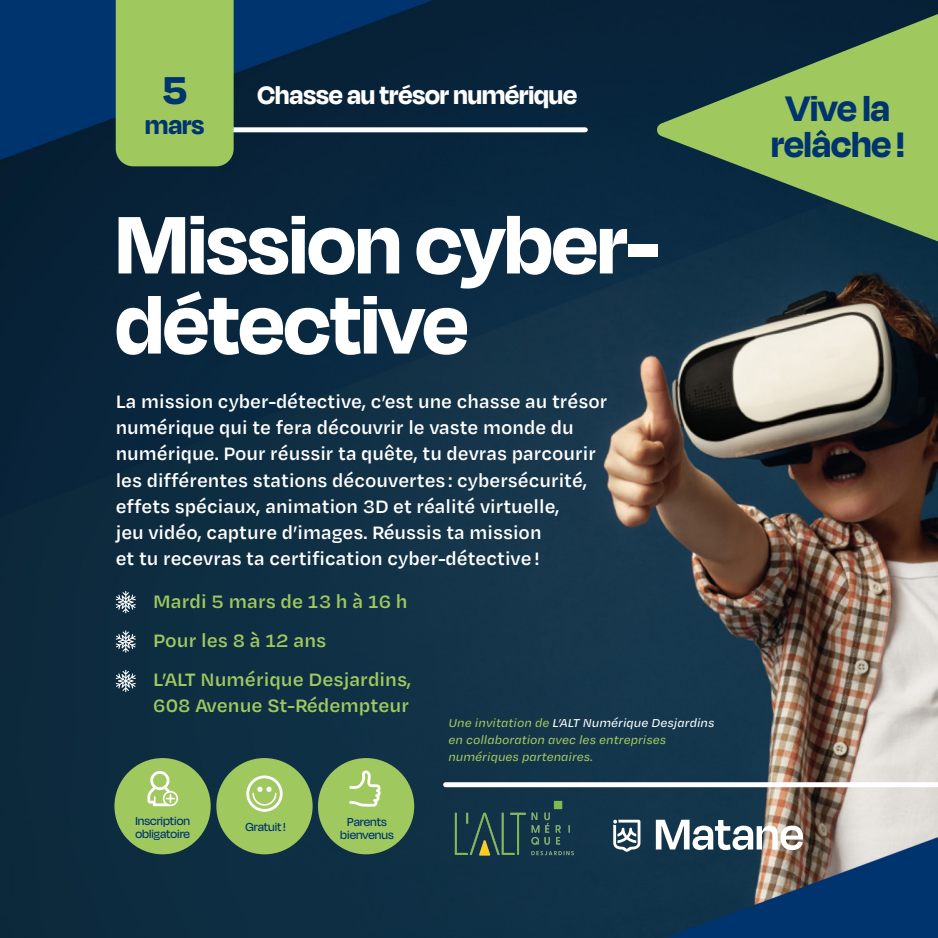
<style>
.page{position:relative;width:938px;height:938px;background:#fff}
.page>*{position:absolute;margin:0;border:0;box-sizing:border-box;transform-origin:0 0}
.Titre_1{font:700 93.88px/80.1px "Degular Display";color:#fff}
.mars{font:700 44.81px "Degular Display";color:#00346f}
.t1{font:700 40.88px "Degular Display";color:#00346f}
.mars-2{font:700 29.06px "Degular Display";color:#fff}
.mars-3{font:700 29.06px "Degular Display";color:#00346f}
.Texte_courant{font:600 20.62px/26.2px "Degular Text";color:#fff}
.t2{font:600 20.62px/25px "Degular Text";color:#9fc95e}
.t3{font:500 13.38px/12.8px "Degular Display";color:#00346f}
.t4{font:italic 500 13.12px/16.5px "Degular Text";color:#9fc95e}
.s1{color:#fff}
</style>
<div class="page">
<img style="left:0;top:0;width:938px;height:938px">
<div style="left:218px;top:127px;width:367px;height:5px;background:#fff"></div>
<div style="left:445px;top:782px;width:493px;height:5px;background:#fff"></div>
<svg style="left:644px;top:0;width:294px;height:258px;background:#496c4c"></svg>
<div style="left:116px;top:0;width:118px;height:166px;background:#9fc95e"></div>
<svg style="left:655px;top:819px;width:148px;height:31px"></svg>
<svg style="left:613px;top:819px;width:27px;height:32px"></svg>
<div style="left:114px;top:758px;width:97px;height:96px;background:#9fc95e;border-radius:50%"></div>
<svg style="left:147px;top:771px;width:31px;height:35px"></svg>
<img style="left:415px;top:773px;width:194px;height:122px">
<svg style="left:116px;top:591px;width:20px;height:22px"></svg>
<svg style="left:116px;top:630px;width:20px;height:22px"></svg>
<svg style="left:116px;top:669px;width:20px;height:23px"></svg>
<div style="left:216px;top:758px;width:96px;height:96px;background:#9fc95e;border-radius:50%"></div>
<svg style="left:246px;top:775px;width:36px;height:36px"></svg>
<div style="left:318px;top:758px;width:96px;height:96px;background:#9fc95e;border-radius:50%"></div>
<svg style="left:349px;top:770px;width:32px;height:36px"></svg>
<p class="mars" style="left:163px;top:64px;width:26px">5</p>
<p class="mars-3" style="left:145px;top:108px;width:60px">mars</p>
<p class="mars-2" style="left:257px;top:78px;width:321px">Chasse au trésor numérique</p>
<p class="t1" style="left:786px;top:84px;width:105px">Vive la</p>
<p class="t1" style="left:771px;top:121px;width:135px">relâche !</p>
<p class="Titre_1" style="left:116px;top:201px;width:545px">Mission cyber&shy;détective</p>
<p class="Texte_courant" style="left:116px;top:387px;width:493px">La mission cyber-détective, c’est une chasse au trésor numérique qui te fera découvrir le vaste monde du numérique. Pour réussir ta quête, tu devras parcourir les différentes stations découvertes : cybersécurité, effets spéciaux, animation 3D et réalité virtuelle,<br>jeu vidéo, capture d’images. Réussis ta mission<br>et tu recevras ta certification cyber-détective!</p>
<p class="t2" style="left:153px;top:587px;width:256px">Mardi 5 mars de 13 h à 16 h</p>
<p class="t2" style="left:153px;top:627px;width:175px">Pour les 8 à 12 ans</p>
<p class="t2" style="left:153px;top:666px;width:260px">L’ALT Numérique Desjardins,<br>608 Avenue St-Rédempteur</p>
<p class="t3" style="left:135px;top:814px;width:56px">Inscription obligatoire</p>
<p class="t3" style="left:245px;top:820px;width:42px">Gratuit!</p>
<p class="t3" style="left:340px;top:815px;width:55px;text-align:center">Parents bienvenus</p>
<p class="t4" style="left:448px;top:714px;width:267px">Une invitation de <span class="s1">L’ALT Numérique Desjardins </span>en collaboration avec les entreprises numériques partenaires.</p>
</div>
